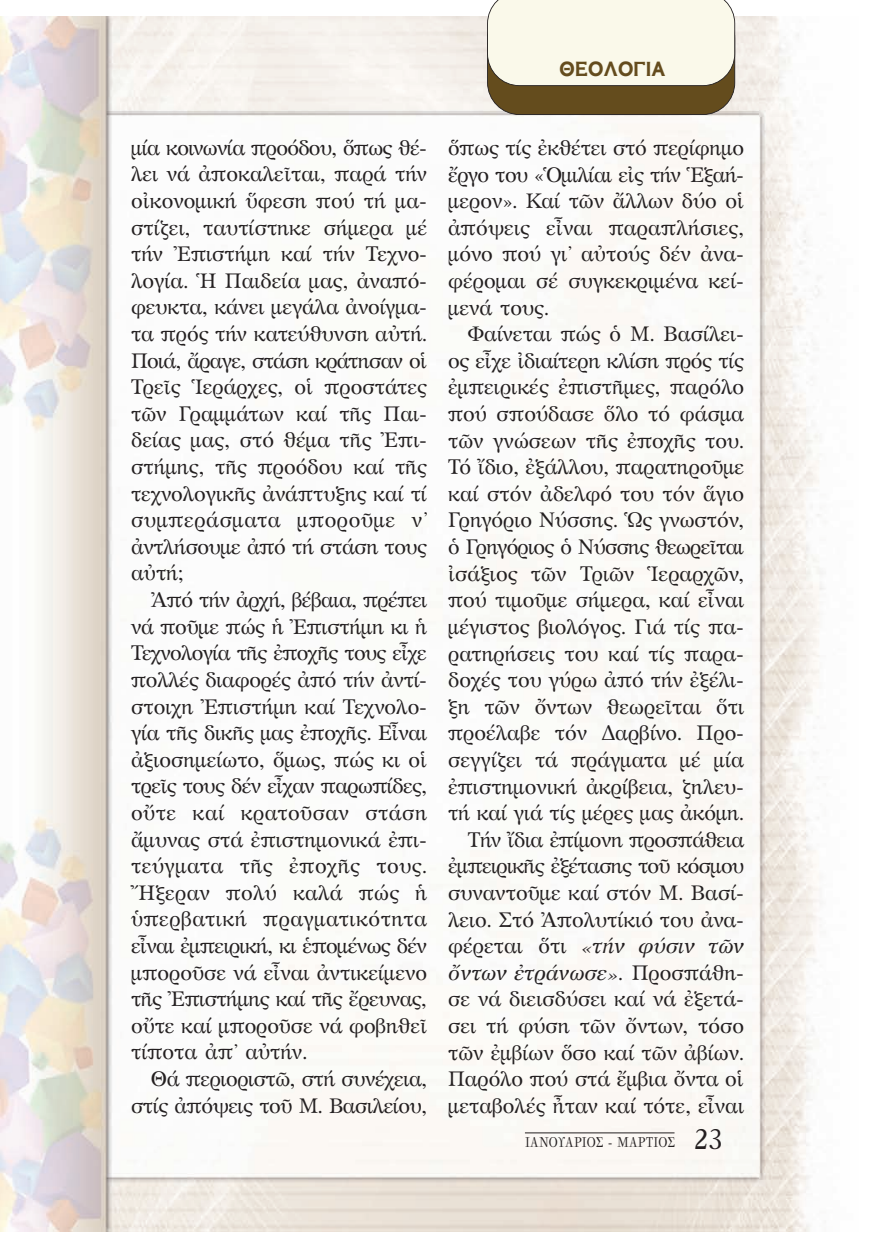
<style>
.page{position:relative;width:875px;height:1247px;background:#fff}
.page>*{position:absolute;margin:0;border:0;box-sizing:border-box;transform-origin:0 0}
.t1{font:700 22.75px "GFS Neohellenic";color:#644c1d}
.t2{font:21px/26.6px "GFS Artemisia";color:#231f20;text-align:justify}
.t3{font:21px/26.6px "GFS Artemisia";letter-spacing:-.02em;color:#231f20;text-align:right}
.t4{font:14px "GFS Bodoni";color:#231f20;scale:.9 1}
.s1{font-style:italic}
.s2{font-family:"GFS Porson";font-size:28px}
</style>
<div class="page">
<img style="left:0;top:17px;width:826px;height:1214px">
<div style="left:487px;top:7px;width:248px;height:108px;background:#644c1d;border-radius:32px"></div>
<div style="left:487px;top:6px;width:248px;height:109px;border:2px solid #231f20;border-radius:32px"></div>
<div style="left:487px;top:0;width:248px;height:86px;background:#faf9ea"></div>
<hr style="left:525px;top:1132px;width:149px;height:1px;background:#231f20">
<p class="t1" style="left:560px;top:52px;width:108px">ΘΕΟΛΟΓΙΑ</p>
<p class="t2" style="left:131px;top:133px;width:298px">μία κοινωνία προόδου, ὅπως θέ&shy;λει νά ἀποκαλεῖται, παρά τήν οἰκονομική ὕφεση πού τή μα&shy;στίζει, ταυτίστηκε σήμερα μέ τήν Ἐπιστήμη καί τήν Τεχνο&shy;λογία. Ἡ Παιδεία μας, ἀναπό&shy;φευκτα, κάνει μεγάλα ἀνοίγμα&shy;τα πρός τήν κατεύθυνση αὐτή.<br>Ποιά, ἄραγε, στάση κράτησαν οἱ Τρεῖς Ἱεράρχες, οἱ προστάτες τῶν Γραμμάτων καί τῆς Παι&shy;δείας μας, στό θέμα τῆς Ἐπι&shy;στήμης, τῆς προόδου καί τῆς τεχνολογικῆς ἀνάπτυξης καί τί συμπεράσματα μποροῦμε ν’ ἀντλήσουμε ἀπό τή στάση τους αὐτή;</p>
<p class="t2" style="left:131px;top:586px;width:298px;text-indent:20px">Ἀπό τήν ἀρχή, βέβαια, πρέπει νά ποῦμε πώς ἡ Ἐπιστήμη κι ἡ Τεχνολογία τῆς ἐποχῆς τους εἶχε πολλές διαφορές ἀπό τήν ἀντί&shy;στοιχη Ἐπιστήμη καί Τεχνολο&shy;γία τῆς δικῆς μας ἐποχῆς. Εἶναι ἀξιοσημείωτο, ὅμως, πώς κι οἱ τρεῖς τους δέν εἶχαν παρωπίδες, οὔτε καί κρατοῦσαν στάση ἄμυνας στά ἐπιστημονικά ἐπι&shy;τεύγματα τῆς ἐποχῆς τους.<br>Ἤξεραν πολύ καλά πώς ἡ ὑπερβατική πραγματικότητα εἶναι ἐμπειρική, κι ἑπομένως δέν μποροῦσε νά εἶναι ἀντικείμενο τῆς Ἐπιστήμης καί τῆς ἔρευνας, οὔτε καί μποροῦσε νά φοβηθεῖ τίποτα ἀπ’ αὐτήν.</p>
<p class="t3" style="left:131px;top:1064px;width:297px">Θά περιοριστῶ, στή συνέχεια, στίς ἀπόψεις τοῦ Μ. Βασιλείου,</p>
<p class="t2" style="left:448px;top:133px;width:297px">ὅπως τίς ἐκθέτει στό περίφημο ἔργο του «Ὁμιλίαι εἰς τήν Ἑξαή&shy;μερον». Καί τῶν ἄλλων δύο οἱ ἀπόψεις εἶναι παραπλήσιες, μόνο πού γι’ αὐτούς δέν ἀνα&shy;φέρομαι σέ συγκεκριμένα κεί&shy;μενά τους.</p>
<p class="t2" style="left:448px;top:320px;width:298px;text-align:right">Φαίνεται πώς ὁ Μ. Βασίλει&shy;ος εἶχε ἰδιαίτερη κλίση πρός τίς ἐμπειρικές ἐπιστῆμες, παρόλο πού σπούδασε ὅλο τό φάσμα τῶν γνώσεων τῆς ἐποχῆς του.<br>Τό ἴδιο, ἐξάλλου, παρατηροῦμε καί στόν ἀδελφό του τόν ἅγιο<br>Γρηγόριο Νύσσης. Ὡς γνωστόν, ὁ Γρηγόριος ὁ Νύσσης θεωρεῖται ἰσάξιος τῶν Τριῶν Ἱεραρχῶν, πού τιμοῦμε σήμερα, καί εἶναι μέγιστος βιολόγος. Γιά τίς πα&shy;ρατηρήσεις του καί τίς παρα&shy;δοχές του γύρω ἀπό τήν ἐξέλι&shy;ξη τῶν ὄντων θεωρεῖται ὅτι προέλαβε τόν Δαρβίνο. Προ&shy;σεγγίζει τά πράγματα μέ μία ἐπιστημονική ἀκρίβεια, ζηλευ&shy;τή καί γιά τίς μέρες μας ἀκόμη.<br>Τήν ἴδια ἐπίμονη προσπάθεια ἐμπειρικῆς ἐξέτασης τοῦ κόσμου συναντοῦμε καί στόν Μ. Βασί&shy;λειο. Στό Ἀπολυτίκιό του ἀνα&shy;φέρεται ὅτι <span class="s1">«τήν φύσιν τῶν ὄντων ἐτράνωσε»</span>. Προσπάθη&shy;σε νά διεισδύσει καί νά ἐξετά&shy;σει τή φύση τῶν ὄντων, τόσο τῶν ἐμβίων ὅσο καί τῶν ἀβίων.<br>Παρόλο πού στά ἔμβια ὄντα οἱ μεταβολές ἦταν καί τότε, εἶναι</p>
<p class="t4" style="left:525px;top:1137px;width:221px">ΙΑΝΟΥΑΡΙΟΣ - ΜΑΡΤΙΟΣ <span class="s2">23</span></p>
</div>
